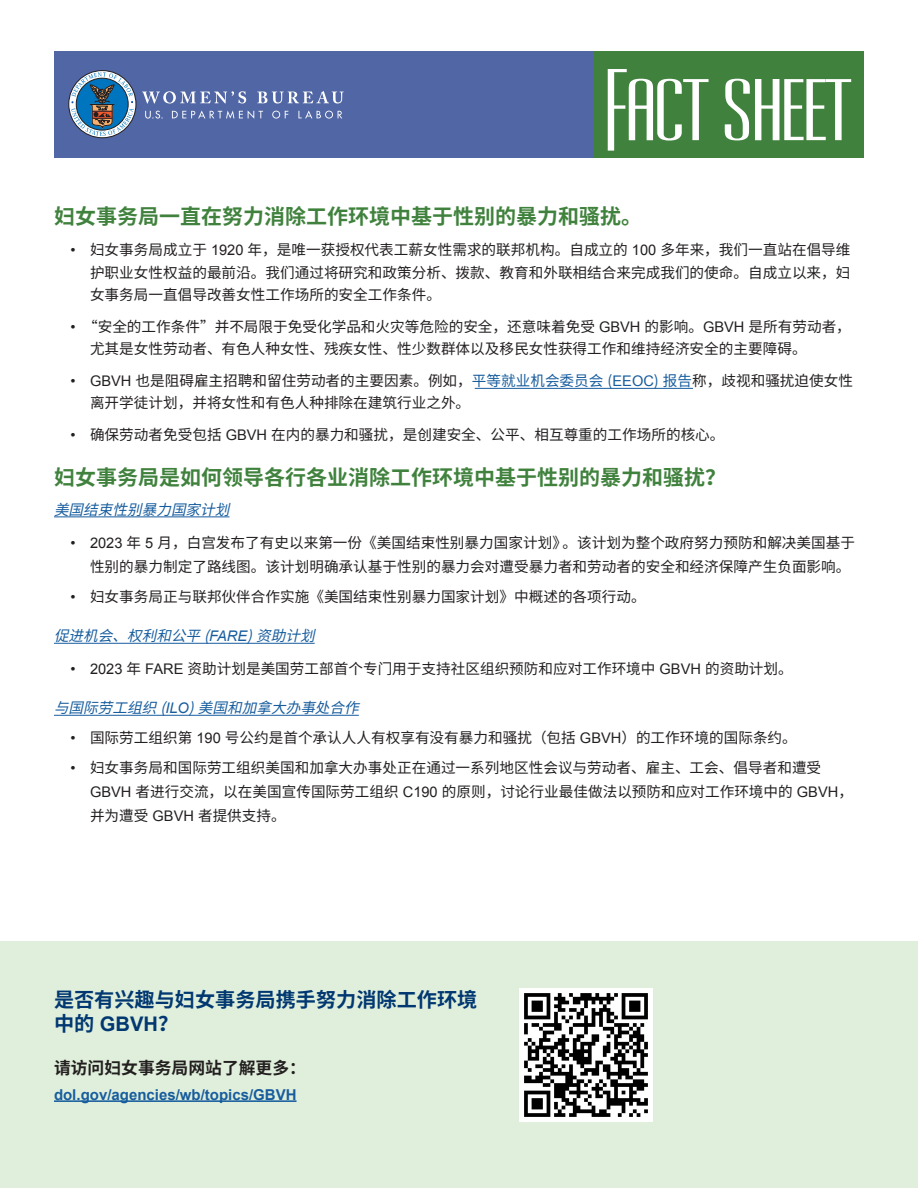
<style>
.page{position:relative;width:918px;height:1188px;background:#fff}
.page>*{position:absolute;margin:0;border:0;box-sizing:border-box;transform-origin:0 0}
.Subhead_1{font:700 21px "Noto Sans SC";color:#40823d}
.Main_Title{font:700 20.1px/23.5px "Noto Sans SC";color:#013871}
.Body_text{font:700 16.8px "Noto Sans SC";color:#231f20}
.Body_text-2{font:700 15px "Arial";color:#175d9e}
.t1{font:14.7px/22.5px "Noto Sans SC";color:#231f20}
.Hyperlink{font:italic 14.7px "Noto Sans SC";color:#175d9e}
.s1{font-family:"Arial"}
.s2{color:#175d9e}
.s3{font-family:"Arial";color:#175d9e}
</style>
<div class="page">
<div style="left:589px;top:51px;width:275px;height:107px;background:#40823d"></div>
<svg style="left:608px;top:69px;width:243px;height:82px"></svg>
<div style="left:54px;top:51px;width:540px;height:107px;background:#5166a5"></div>
<svg style="left:142px;top:91px;width:202px;height:28px"></svg>
<div style="left:68px;top:70px;width:68px;height:68px;border:1px solid #231f20;border-radius:50%"></div>
<svg style="left:71px;top:72px;width:63px;height:64px;background:#6187a7"></svg>
<div style="left:0;top:941px;width:918px;height:247px;background:#e0efdb"></div>
<hr style="left:475px;top:388px;width:218px;height:1px;background:#175d9e">
<hr style="left:54px;top:517px;width:176px;height:1px;background:#175d9e">
<hr style="left:54px;top:643px;width:261px;height:1px;background:#175d9e">
<hr style="left:54px;top:715px;width:305px;height:1px;background:#175d9e">
<hr style="left:54px;top:1100px;width:243px;height:2px;background:#175d9e">
<img style="left:520px;top:988px;width:133px;height:134px">
<p class="Subhead_1" style="left:54px;top:204px;width:589px">妇女事务局一直在努力消除工作环境中基于性别的暴力和骚扰。</p>
<p class="t1" style="left:90px;top:239px;width:762px;text-align:justify;text-indent:-20px"><span class="s1">•</span> 妇女事务局成立于 <span class="s1">1920</span> 年，是唯一获授权代表工薪女性需求的联邦机构。自成立的 <span class="s1">100</span> 多年来，我们一直站在倡导维护职业女性权益的最前沿。我们通过将研究和政策分析、拨款、教育和外联相结合来完成我们的使命。自成立以来，妇女事务局一直倡导改善女性工作场所的安全工作条件。</p>
<p class="t1" style="left:90px;top:315px;width:762px;text-indent:-20px"><span class="s1">•</span> “安全的工作条件”并不局限于免受化学品和火灾等危险的安全，还意味着免受 <span class="s1">GBVH</span> 的影响。<span class="s1">GBVH</span> 是所有劳动者，尤其是女性劳动者、有色人种女性、残疾女性、性少数群体以及移民女性获得工作和维持经济安全的主要障碍。</p>
<p class="t1" style="left:90px;top:369px;width:765px;text-indent:-20px"><span class="s1">• GBVH</span> 也是阻碍雇主招聘和留住劳动者的主要因素。例如，<span class="s2">平等就业机会委员会 (</span><span class="s3">EEOC</span><span class="s2">) 报告</span>称，歧视和骚扰迫使女性离开学徒计划，并将女性和有色人种排除在建筑行业之外。</p>
<p class="t1" style="left:70px;top:423px;width:656px"><span class="s1">•</span> 确保劳动者免受包括 <span class="s1">GBVH</span> 在内的暴力和骚扰，是创建安全、公平、相互尊重的工作场所的核心。</p>
<p class="Subhead_1" style="left:54px;top:465px;width:673px">妇女事务局是如何领导各行各业消除工作环境中基于性别的暴力和骚扰？</p>
<p class="Hyperlink" style="left:54px;top:501px;width:186px">美国结束性别暴力国家计划</p>
<p class="t1" style="left:90px;top:531px;width:767px;line-height:24px;text-indent:-20px"><span class="s1">• 2023</span> 年 <span class="s1">5</span> 月，白宫发布了有史以来第一份《美国结束性别暴力国家计划》。该计划为整个政府努力预防和解决美国基于性别的暴力制定了路线图。该计划明确承认基于性别的暴力会对遭受暴力者和劳动者的安全和经济保障产生负面影响。</p>
<p class="t1" style="left:70px;top:585px;width:577px"><span class="s1">•</span> 妇女事务局正与联邦伙伴合作实施《美国结束性别暴力国家计划》中概述的各项行动。</p>
<p class="Hyperlink" style="left:54px;top:627px;width:271px">促进机会、权利和公平 (<span class="s1">FA R E</span> ) 资助计划</p>
<p class="t1" style="left:70px;top:657px;width:724px"><span class="s1">• 2023</span> 年 <span class="s1">FARE</span> 资助计划是美国劳工部首个专门用于支持社区组织预防和应对工作环境中 <span class="s1">GBVH</span> 的资助计划。</p>
<p class="Hyperlink" style="left:54px;top:699px;width:315px">与国际劳工组织 (<span class="s1">I L O</span> ) 美国和加拿大办事处合作</p>
<p class="t1" style="left:70px;top:726px;width:728px"><span class="s1">•</span> 国际劳工组织第 <span class="s1">190</span> 号公约是首个承认人人有权享有没有暴力和骚扰（包括 <span class="s1">GBVH</span>）的工作环境的国际条约。</p>
<p class="t1" style="left:90px;top:756px;width:764px;line-height:24px;text-indent:-20px"><span class="s1">•</span> 妇女事务局和国际劳工组织美国和加拿大办事处正在通过一系列地区性会议与劳动者、雇主、工会、倡导者和遭受<br><span class="s1">GBVH</span> 者进行交流，以在美国宣传国际劳工组织 <span class="s1">C190</span> 的原则，讨论行业最佳做法以预防和应对工作环境中的 <span class="s1">GBVH</span>，并为遭受 <span class="s1">GBVH</span> 者提供支持。</p>
<p class="Main_Title" style="left:54px;top:988px;width:425px">是否有兴趣与妇女事务局携手努力消除工作环境中的 <span class="s1">GBVH</span>？</p>
<p class="Body_text" style="left:54px;top:1059px;width:254px">请访问妇女事务局网站了解更多：</p>
<p class="Body_text-2" style="left:54px;top:1084px;width:244px">dol.gov/agencies/wb/topics/GBVH</p>
</div>
